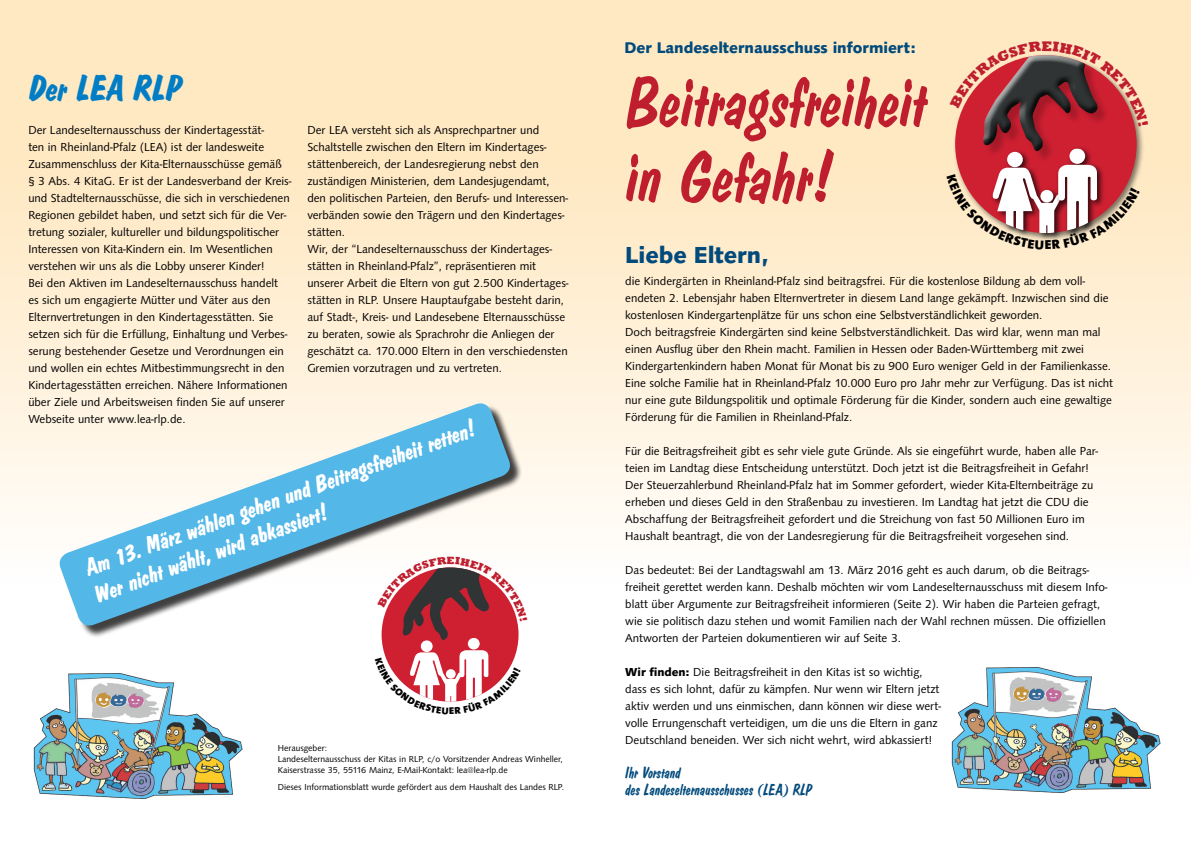
<style>
.page{position:relative;width:1191px;height:842px;background:#fff}
.page>*{position:absolute;margin:0;border:0;box-sizing:border-box;transform-origin:0 0}
.t1{font:italic 70px/75px "Dom Casual D";color:#be1e2d}
.t2{font:italic 700 36px "Dom Casual D";color:#007dc5}
.t3{font:italic 700 24px/28px "Dom Casual D";color:#fff}
.t4{font:24px "S840 Sans Heavy Regular";color:#004a7c}
.t5{font:italic 16px/17px "Dom Casual D";color:#004a7c}
.t6{font:16px "S840 Sans Heavy Regular";color:#004a7c}
.t7{font:12px/17px "S840 Sans Regular";color:#000}
.t8{font:9px/11px "S840 Sans Regular";color:#000}
.s1{font-family:"S840 Sans Heavy Regular"}
</style>
<div class="page">
<div style="left:0;top:0;width:1191px;height:668px;background:linear-gradient(to bottom,#ffe4b6,#fff)"></div>
<img style="left:946px;top:662px;width:216px;height:130px">
<img style="left:33px;top:673px;width:210px;height:125px">
<div style="left:61px;top:405px;width:461px;height:233px;background:#000;opacity:.75"></div>
<svg style="left:56px;top:400px;width:457px;height:229px"></svg>
<svg style="left:946px;top:41px;width:202px;height:209px"></svg>
<svg style="left:375px;top:557px;width:152px;height:145px"></svg>
<h2 class="t2" style="left:28px;top:67px;width:155px">Der LEA RLP</h2>
<p class="t7" style="left:28px;top:121px;width:265px">Der Landeselternausschuss der Kindertagesstät-<br>ten in Rheinland-Pfalz (LEA) ist der landesweite Zusammenschluss der Kita-Elternausschüsse gemäß<br>§ 3 Abs. 4 KitaG. Er ist der Landesverband der Kreis&shy;und Stadtelternausschüsse, die sich in verschiedenen Regionen gebildet haben, und setzt sich für die Ver&shy;tretung sozialer, kultureller und bildungspolitischer Interessen von Kita-Kindern ein. Im Wesentlichen verstehen wir uns als die Lobby unserer Kinder!<br>Bei den Aktiven im Landeselternausschuss handelt<br>es sich um engagierte Mütter und Väter aus den Elternvertretungen in den Kindertagesstätten. Sie setzen sich für die Erfüllung, Einhaltung und Verbes&shy;serung bestehender Gesetze und Verordnungen ein und wollen ein echtes Mitbestimmungsrecht in den Kindertagesstätten erreichen. Nähere Informationen über Ziele und Arbeitsweisen finden Sie auf unserer Webseite unter www.lea-rlp.de.</p>
<p class="t7" style="left:307px;top:122px;width:263px">Der LEA versteht sich als Ansprechpartner und Schaltstelle zwischen den Eltern im Kindertages&shy;stättenbereich, der Landesregierung nebst den zuständigen Ministerien, dem Landesjugendamt, den politischen Parteien, den Berufs- und Interessen&shy;verbänden sowie den Trägern und den Kindertages&shy;stätten.<br>Wir, der “Landeselternausschuss der Kindertages&shy;stätten in Rheinland-Pfalz”, repräsentieren mit unserer Arbeit die Eltern von gut 2.500 Kindertages&shy;stätten in RLP. Unsere Hauptaufgabe besteht darin, auf Stadt-, Kreis- und Landesebene Elternausschüsse zu beraten, sowie als Sprachrohr die Anliegen der geschätzt ca. 170.000 Eltern in den verschiedensten Gremien vorzutragen und zu vertreten.</p>
<h3 class="t3" style="left:81px;top:556px;width:414px;rotate:-20deg">Am 13. März wählen gehen und Beitragsfreiheit retten!<br>Wer nicht wählt, wird abkassiert!</h3>
<p class="t8" style="left:278px;top:743px;width:287px">Herausgeber:<br>Landeselternausschuss der Kitas in RLP, c/o Vorsitzender Andreas Winheller,<br>Kaiserstrasse 35, 55116 Mainz, E-Mail-Kontakt: lea@lea-rlp.de</p>
<p class="t8" style="left:278px;top:782px;width:288px">Dieses Informationsblatt wurde gefördert aus dem Haushalt des Landes RLP.</p>
<h3 class="t6" style="left:624px;top:38px;width:293px">Der Landeselternausschuss informiert:</h3>
<h1 class="t1" style="left:625px;top:67px;width:302px">Beitragsfreiheit in Gefahr!</h1>
<h3 class="t4" style="left:625px;top:241px;width:146px">Liebe Eltern,</h3>
<p class="t7" style="left:625px;top:273px;width:489px">die Kindergärten in Rheinland-Pfalz sind beitragsfrei. Für die kostenlose Bildung ab dem voll&shy;endeten 2. Lebensjahr haben Elternvertreter in diesem Land lange gekämpft. Inzwischen sind die kostenlosen Kindergartenplätze für uns schon eine Selbstverständlichkeit geworden.<br>Doch beitragsfreie Kindergärten sind keine Selbstverständlichkeit. Das wird klar, wenn man mal einen Ausflug über den Rhein macht. Familien in Hessen oder Baden-Württemberg mit zwei Kindergartenkindern haben Monat für Monat bis zu 900 Euro weniger Geld in der Familienkasse.<br>Eine solche Familie hat in Rheinland-Pfalz 10.000 Euro pro Jahr mehr zur Verfügung. Das ist nicht nur eine gute Bildungspolitik und optimale Förderung für die Kinder, sondern auch eine gewaltige Förderung für die Familien in Rheinland-Pfalz.</p>
<p class="t7" style="left:625px;top:443px;width:474px">Für die Beitragsfreiheit gibt es sehr viele gute Gründe. Als sie eingeführt wurde, haben alle Par&shy;teien im Landtag diese Entscheidung unterstützt. Doch jetzt ist die Beitragsfreiheit in Gefahr!<br>Der Steuerzahlerbund Rheinland-Pfalz hat im Sommer gefordert, wieder Kita-Elternbeiträge zu erheben und dieses Geld in den Straßenbau zu investieren. Im Landtag hat jetzt die CDU die Abschaffung der Beitragsfreiheit gefordert und die Streichung von fast 50 Millionen Euro im Haushalt beantragt, die von der Landesregierung für die Beitragsfreiheit vorgesehen sind.</p>
<p class="t7" style="left:625px;top:562px;width:484px">Das bedeutet: Bei der Landtagswahl am 13. März 2016 geht es auch darum, ob die Beitrags&shy;freiheit gerettet werden kann. Deshalb möchten wir vom Landeselternausschuss mit diesem Info&shy;blatt über Argumente zur Beitragsfreiheit informieren (Seite 2). Wir haben die Parteien gefragt, wie sie politisch dazu stehen und womit Familien nach der Wahl rechnen müssen. Die offiziellen Antworten der Parteien dokumentieren wir auf Seite 3.</p>
<p class="t7" style="left:625px;top:664px;width:317px"><span class="s1">Wir finden:</span> Die Beitragsfreiheit in den Kitas ist so wichtig, dass es sich lohnt, dafür zu kämpfen. Nur wenn wir Eltern jetzt aktiv werden und uns einmischen, dann können wir diese wert&shy;volle Errungenschaft verteidigen, um die uns die Eltern in ganz Deutschland beneiden. Wer sich nicht wehrt, wird abkassiert!</p>
<h3 class="t5" style="left:625px;top:765px;width:188px">Ihr Vorstand<br>des Landeselternausschusses (LEA) RLP</h3>
</div>
